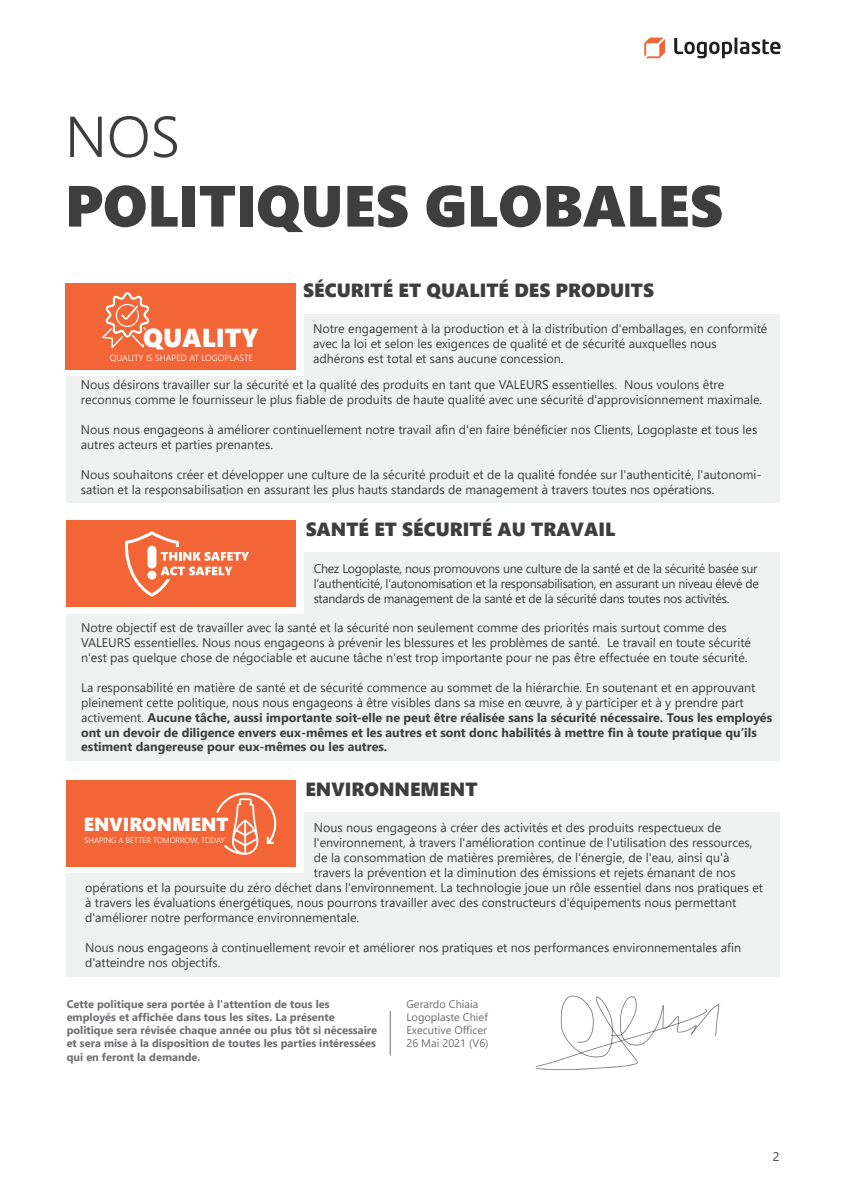
<style>
.page{position:relative;width:842px;height:1191px;background:#fff}
.page>*{position:absolute;margin:0;border:0;box-sizing:border-box;transform-origin:0 0}
.t1{font:58px "Segoe UI Black";color:#3e3e3f}
.t2{font:300 57.6px "Segoe UI";color:#3e3e3f}
.t3{font:26px "Segoe UI Black";color:#fff}
.t4{font:19.1px "Segoe UI Black";color:#3e3e3f}
.t5{font:18.9px "Segoe UI Black";color:#fff}
.t6{font:12.5px/15px "Segoe UI";color:#3e3e3f}
.t7{font:700 12.5px/15px "Segoe UI";color:#3e3e3f}
.t8{font:700 11px/13.2px "Segoe UI";color:#6c6d70}
.t9{font:11px/13.2px "Segoe UI";color:#6c6d70}
.t10{font:300 8.9px "Segoe UI";color:#fff}
.t11{font:300 7.9px "Segoe UI";color:#fff}
.s1{font-weight:400}
</style>
<div class="page">
<hr style="left:390px;top:1011px;width:1px;height:44px;background:#6c6d70">
<svg style="left:674px;top:38px;width:106px;height:20px"></svg>
<svg style="left:644px;top:38px;width:21px;height:20px"></svg>
<img style="left:535px;top:995px;width:185px;height:75px">
<div style="left:304px;top:314px;width:476px;height:76px;background:#f0f1f1"></div>
<div style="left:67px;top:376px;width:713px;height:126px;background:#f0f1f1"></div>
<div style="left:304px;top:812px;width:476px;height:76px;background:#f0f1f1"></div>
<div style="left:67px;top:874px;width:713px;height:103px;background:#f0f1f1"></div>
<div style="left:304px;top:552px;width:476px;height:76px;background:#f0f1f1"></div>
<div style="left:67px;top:613px;width:713px;height:147px;background:#f0f1f1"></div>
<div style="left:67px;top:520px;width:229px;height:87px;background:#f16537"></div>
<div style="left:66px;top:284px;width:230px;height:86px;background:#f16537"></div>
<svg style="left:124px;top:531px;width:125px;height:65px"></svg>
<svg style="left:102px;top:292px;width:47px;height:56px"></svg>
<div style="left:67px;top:780px;width:229px;height:87px;background:#f16537"></div>
<svg style="left:216px;top:792px;width:60px;height:62px"></svg>
<h2 class="t2" style="left:65px;top:90px;width:117px">NOS</h2>
<h1 class="t1" style="left:65px;top:164px;width:659px">POLITIQUES GLOBALES</h1>
<h3 class="t3" style="left:143px;top:319px;width:117px">QUALITY</h3>
<p class="t10" style="left:110px;top:351px;width:145px">QUALITY IS SHAPED AT LOGOPLASTE</p>
<h3 class="t4" style="left:303px;top:277px;width:352px">SÉCURITÉ ET QUALITÉ DES PRODUITS</h3>
<p class="t6" style="left:313px;top:320px;width:456px">Notre engagement à la production et à la distribution d'emballages, en conformité avec la loi et selon les exigences de qualité et de sécurité auxquelles nous adhérons est total et sans aucune concession.</p>
<p class="t6" style="left:81px;top:376px;width:683px">Nous désirons travailler sur la sécurité et la qualité des produits en tant que VALEURS essentielles. Nous voulons être reconnus comme le fournisseur le plus fiable de produits de haute qualité avec une sécurité d'approvisionnement maximale.</p>
<p class="t6" style="left:81px;top:421px;width:678px">Nous nous engageons à améliorer continuellement notre travail afin d'en faire bénéficier nos Clients, Logoplaste et tous les autres acteurs et parties prenantes.</p>
<p class="t6" style="left:81px;top:466px;width:682px">Nous souhaitons créer et développer une culture de la sécurité produit et de la qualité fondée sur l'authenticité, l'autonomi&shy;sation et la responsabilisation en assurant les plus hauts standards de management à travers toutes nos opérations.</p>
<h3 class="t4" style="left:306px;top:515px;width:311px">SANTÉ ET SÉCURITÉ AU TRAVAIL</h3>
<p class="t6" style="left:314px;top:561px;width:447px;text-align:justify">Chez Logoplaste, nous promouvons une culture de la santé et de la sécurité basée sur l'authenticité, l'autonomisation et la responsabilisation, en assurant un niveau élevé de standards de management de la santé et de la sécurité dans toutes nos activités.</p>
<p class="t6" style="left:81px;top:619px;width:671px">Notre objectif est de travailler avec la santé et la sécurité non seulement comme des priorités mais surtout comme des<br>VALEURS essentielles. Nous nous engageons à prévenir les blessures et les problèmes de santé. Le travail en toute sécurité n'est pas quelque chose de négociable et aucune tâche n'est trop importante pour ne pas être effectuée en toute sécurité.</p>
<p class="t7" style="left:81px;top:679px;width:692px"><span class="s1">La responsabilité en matière de santé et de sécurité commence au sommet de la hiérarchie. En soutenant et en approuvant pleinement cette politique, nous nous engageons à être visibles dans sa mise en œuvre, à y participer et à y prendre part activement.</span> Aucune tâche, aussi importante soit-elle ne peut être réalisée sans la sécurité nécessaire. Tous les employés ont un devoir de diligence envers eux-mêmes et les autres et sont donc habilités à mettre fin à toute pratique qu’ils estiment dangereuse pour eux-mêmes ou les autres.</p>
<h3 class="t5" style="left:84px;top:811px;width:146px">ENVIRONMENT</h3>
<p class="t11" style="left:85px;top:833px;width:142px">SHAPING A BETTER TOMORROW, TODAY</p>
<h3 class="t4" style="left:305px;top:775px;width:174px">ENVIRONNEMENT</h3>
<p class="t6" style="left:314px;top:819px;width:440px">Nous nous engageons à créer des activités et des produits respectueux de l'environnement, à travers l'amélioration continue de l'utilisation des ressources, de la consommation de matières premières, de l'énergie, de l'eau, ainsi qu'à travers la prévention et la diminution des émissions et rejets émanant de nos</p>
<p class="t6" style="left:85px;top:880px;width:680px">opérations et la poursuite du zéro déchet dans l'environnement. La technologie joue un rôle essentiel dans nos pratiques et à travers les évaluations énergétiques, nous pourrons travailler avec des constructeurs d'équipements nous permettant d'améliorer notre performance environnementale.</p>
<p class="t6" style="left:85px;top:940px;width:658px">Nous nous engageons à continuellement revoir et améliorer nos pratiques et nos performances environnementales afin d'atteindre nos objectifs.</p>
<p class="t8" style="left:67px;top:997px;width:312px">Cette politique sera portée à l'attention de tous les employés et affichée dans tous les sites. La présente politique sera révisée chaque année ou plus tôt si nécessaire et sera mise à la disposition de toutes les parties intéressées qui en feront la demande.</p>
<p class="t9" style="left:406px;top:996px;width:84px">Gerardo Chiaia<br>Logoplaste Chief<br>Executive Officer<br>26 Mai 2021 (V6)</p>
<p class="t6" style="left:773px;top:1149px;width:8px">2</p>
</div>
